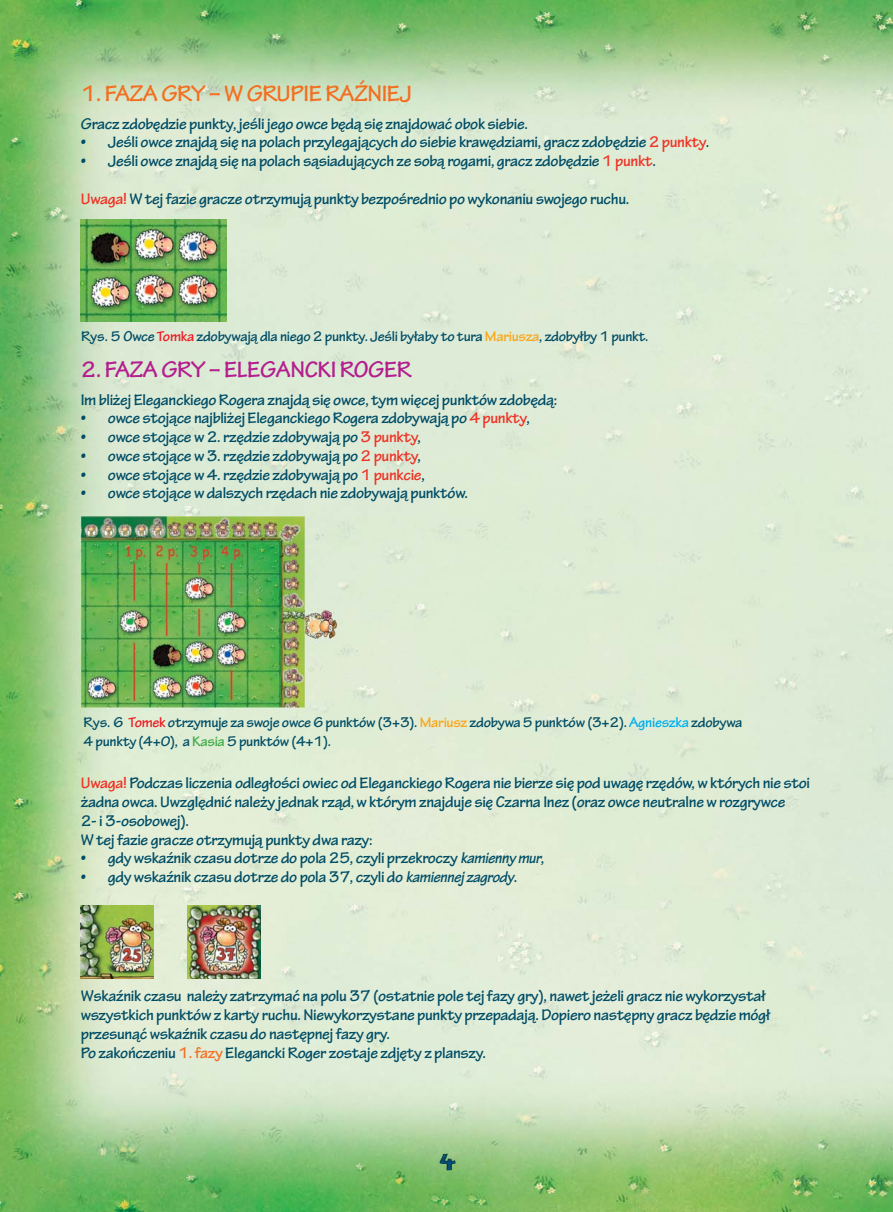
<style>
.page{position:relative;width:893px;height:1212px;background:#fff}
.page>*{position:absolute;margin:0;border:0;box-sizing:border-box;transform-origin:0 0}
.t1{font:700 24px "Tekton Pro";letter-spacing:-.02em;color:#f36f21}
.t2{font:700 24px "Tekton Pro";letter-spacing:-.02em;color:#b41e8e}
.t3{font:700 16.5px/18.8px "Tekton Pro";letter-spacing:-.02em;color:#004d66}
.t4{font:700 15px/18.8px "Tekton Pro";letter-spacing:-.02em;color:#004d66}
.s1{color:#ee3224}
.s2{color:#ed1c24}
.s3{color:#faa61a}
.s4{color:#00aeef}
.s5{color:#41ad49}
.s6{font-style:italic}
.s7{color:#f36f21}
</style>
<div class="page">
<img style="left:0;top:0;width:893px;height:1212px">
<img style="left:439px;top:1152px;width:18px;height:19px">
<img style="left:81px;top:219px;width:145px;height:102px">
<img style="left:67px;top:517px;width:275px;height:198px">
<img style="left:81px;top:906px;width:73px;height:73px">
<img style="left:188px;top:906px;width:73px;height:73px">
<h1 class="t1" style="left:81px;top:84px;width:333px">1. FAZA GRY – W GRUPIE RAŹNIEJ</h1>
<p class="t3" style="left:81px;top:115px;width:449px">Gracz zdobędzie punkty, jeśli jego owce będą się znajdować obok siebie.</p>
<p class="t3" style="left:81px;top:134px;width:630px">• Jeśli owce znajdą się na polach przylegających do siebie krawędziami, gracz zdobędzie <span class="s1">2 punkty</span>.</p>
<p class="t3" style="left:81px;top:153px;width:577px">• Jeśli owce znajdą się na polach sąsiadujących ze sobą rogami, gracz zdobędzie <span class="s1">1 punkt</span>.</p>
<p class="t3" style="left:81px;top:190px;width:550px"><span class="s1">Uwaga!</span> W tej fazie gracze otrzymują punkty bezpośrednio po wykonaniu swojego ruchu.</p>
<p class="t4" style="left:81px;top:328px;width:569px">Rys. 5 Owce <span class="s2">Tomka</span> zdobywają dla niego 2 punkty. Jeśli byłaby to tura <span class="s3">Mariusza</span>, zdobyłby 1 punkt.</p>
<h1 class="t2" style="left:81px;top:360px;width:332px">2. FAZA GRY – ELEGANCKI ROGER</h1>
<p class="t3" style="left:81px;top:391px;width:478px">Im bliżej Eleganckiego Rogera znajdą się owce, tym więcej punktów zdobędą:</p>
<p class="t3" style="left:81px;top:410px;width:451px">• owce stojące najbliżej Eleganckiego Rogera zdobywają po <span class="s1">4 punkty</span>,</p>
<p class="t3" style="left:81px;top:429px;width:342px">• owce stojące w 2. rzędzie zdobywają po <span class="s1">3 punkty</span>,</p>
<p class="t3" style="left:81px;top:448px;width:342px">• owce stojące w 3. rzędzie zdobywają po <span class="s1">2 punkty</span>,</p>
<p class="t3" style="left:81px;top:466px;width:346px">• owce stojące w 4. rzędzie zdobywają po <span class="s1">1 punkcie</span>,</p>
<p class="t3" style="left:81px;top:485px;width:389px">• owce stojące w dalszych rzędach nie zdobywają punktów.</p>
<p class="t4" style="left:84px;top:714px;width:660px">Rys. 6 <span class="s2">Tomek</span> otrzymuje za swoje owce 6 punktów (3+3). <span class="s3">Mariusz</span> zdobywa 5 punktów (3+2). <span class="s4">Agnieszka</span> zdobywa<br>4 punkty (4+0), a <span class="s5">Kasia</span> 5 punktów (4+1).</p>
<p class="t3" style="left:81px;top:775px;width:731px"><span class="s1">Uwaga!</span> Podczas liczenia odległości owiec od Eleganckiego Rogera nie bierze się pod uwagę rzędów, w których nie stoi żadna owca. Uwzględnić należy jednak rząd, w którym znajduje się Czarna Inez (oraz owce neutralne w rozgrywce<br>2- i 3-osobowej).<br>W tej fazie gracze otrzymują punkty dwa razy:</p>
<p class="t3" style="left:81px;top:850px;width:465px">• gdy wskaźnik czasu dotrze do pola 25, czyli przekroczy <span class="s6">kamienny mur</span>,</p>
<p class="t3" style="left:81px;top:869px;width:438px">• gdy wskaźnik czasu dotrze do pola 37, czyli do <span class="s6">kamiennej zagrody</span>.</p>
<p class="t3" style="left:81px;top:988px;width:691px">Wskaźnik czasu należy zatrzymać na polu 37 (ostatnie pole tej fazy gry), nawet jeżeli gracz nie wykorzystał wszystkich punktów z karty ruchu. Niewykorzystane punkty przepadają. Dopiero następny gracz będzie mógł przesunąć wskaźnik czasu do następnej fazy gry.<br>Po zakończeniu <span class="s7">1. fazy</span> Elegancki Roger zostaje zdjęty z planszy.</p>
</div>
